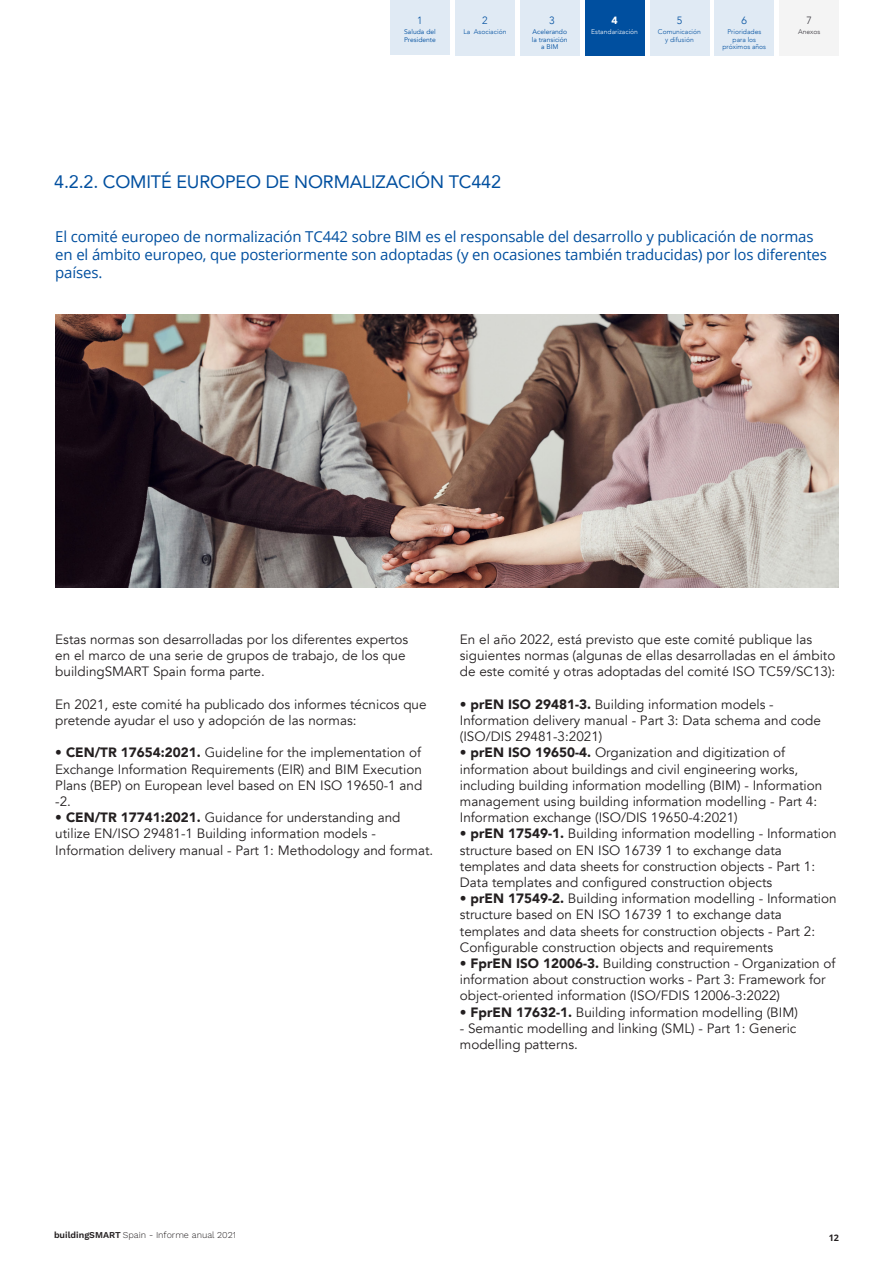
<style>
.page{position:relative;width:893px;height:1263px;background:#fff}
.page>*{position:absolute;margin:0;border:0;box-sizing:border-box;transform-origin:0 0}
.t1{font:18px "Avenir";letter-spacing:-.01em;color:#004f9f}
.t2{font:15px/18px "Open Sans";letter-spacing:-.01em;color:#004f9f}
.t3{font:13.5px/16.2px "Avenir";color:#231f20}
.t4{font:300 10.5px "Avenir";color:#004f9f}
.t5{font:900 10.5px "Avenir";color:#fff}
.t6{font:300 10.5px "Avenir";color:#38363d}
.t7{font:9px "Work Sans";color:#231f20}
.t8{font:700 9px "Open Sans";color:#231f20}
.t9{font:300 6.75px/7.5px "Avenir";color:#004f9f;text-align:center}
.t10{font:6.75px/7.5px "Avenir";color:#004f9f}
.t11{font:300 6.75px "Avenir";color:#fff}
.t12{font:300 6.75px "Avenir";color:#38363d}
.s1{font-weight:900}
.s2{font-weight:600}
</style>
<div class="page">
<div style="left:390px;top:0;width:60px;height:55px;background:#e0eaf4"></div>
<div style="left:455px;top:0;width:59px;height:55px;background:#e0eaf4"></div>
<div style="left:455px;top:28px;width:60px;height:27px;background:#e0eaf4"></div>
<div style="left:520px;top:0;width:59px;height:55px;background:#e0eaf4"></div>
<div style="left:585px;top:0;width:59px;height:55px;background:#004f9f"></div>
<div style="left:650px;top:0;width:59px;height:55px;background:#e0eaf4"></div>
<div style="left:715px;top:0;width:59px;height:55px;background:#e0eaf4"></div>
<div style="left:780px;top:0;width:59px;height:55px;background:#f4f4f4"></div>
<img style="left:55px;top:315px;width:784px;height:273px">
<p class="t4" style="left:417px;top:14px;width:7px">1</p>
<p class="t10" style="left:404px;top:28px;width:33px">Saluda del<br>Presidente</p>
<p class="t4" style="left:482px;top:14px;width:7px">2</p>
<p class="t9" style="left:464px;top:28px;width:44px">La Asociación</p>
<p class="t4" style="left:549px;top:14px;width:7px">3</p>
<p class="t10" style="left:532px;top:28px;width:37px;text-align:center">Acelerando la transición a BIM</p>
<p class="t5" style="left:611px;top:11px;width:8px">4</p>
<p class="t11" style="left:591px;top:28px;width:48px">Estandarización</p>
<p class="t4" style="left:677px;top:14px;width:7px">5</p>
<p class="t9" style="left:658px;top:28px;width:45px">Comunicación y difusión</p>
<p class="t4" style="left:742px;top:14px;width:7px">6</p>
<p class="t9" style="left:722px;top:28px;width:45px">Prioridades para los próximos años</p>
<p class="t6" style="left:806px;top:14px;width:7px">7</p>
<p class="t12" style="left:798px;top:28px;width:24px">Anexos</p>
<p class="t1" style="left:54px;top:167px;width:448px">4.2.2. COMITÉ EUROPEO DE NORMALIZACIÓN TC442</p>
<p class="t2" style="left:55px;top:227px;width:773px">El comité europeo de normalización TC442 sobre BIM es el responsable del desarrollo y publicación de normas en el ámbito europeo, que posteriormente son adoptadas (y en ocasiones también traducidas) por los diferentes países.</p>
<p class="t3" style="left:55px;top:631px;width:354px">Estas normas son desarrolladas por los diferentes expertos en el marco de una serie de grupos de trabajo, de los que buildingSMART Spain forma parte.</p>
<p class="t3" style="left:55px;top:696px;width:373px">En 2021, este comité ha publicado dos informes técnicos que pretende ayudar el uso y adopción de las normas:</p>
<p class="t3" style="left:55px;top:745px;width:368px;text-align:justify"><span class="s1">• CEN/TR 17654:2021.</span> Guideline for the implementation of Exchange Information Requirements (EIR) and BIM Execution Plans (BEP) on European level based on EN ISO 19650-1 and -2.</p>
<p class="t3" style="left:55px;top:810px;width:380px"><span class="s1">• CEN/TR 17741:2021.</span> Guidance for understanding and utilize EN/ISO 29481-1 Building information models -<br>Information delivery manual - Part 1: Methodology and format.</p>
<p class="t3" style="left:460px;top:631px;width:377px">En el año 2022, está previsto que este comité publique las siguientes normas (algunas de ellas desarrolladas en el ámbito de este comité y otras adoptadas del comité ISO TC59/SC13):</p>
<p class="t3" style="left:460px;top:696px;width:363px"><span class="s1">• prEN ISO 29481-3.</span> Building information models -<br>Information delivery manual - Part 3: Data schema and code (ISO/DIS 29481-3:2021)</p>
<p class="t3" style="left:460px;top:745px;width:364px"><span class="s1">• prEN ISO 19650-4.</span> Organization and digitization of information about buildings and civil engineering works, including building information modelling (BIM) - Information management using building information modelling - Part 4:<br>Information exchange (ISO/DIS 19650-4:2021)</p>
<p class="t3" style="left:460px;top:826px;width:378px"><span class="s1">• prEN 17549-1.</span> Building information modelling - Information structure based on EN ISO 16739 1 to exchange data templates and data sheets for construction objects - Part 1:<br>Data templates and configured construction objects</p>
<p class="t3" style="left:460px;top:891px;width:378px"><span class="s1">• prEN 17549-2.</span> Building information modelling - Information structure based on EN ISO 16739 1 to exchange data templates and data sheets for construction objects - Part 2:<br>Configurable construction objects and requirements</p>
<p class="t3" style="left:460px;top:955px;width:377px"><span class="s1">• FprEN ISO 12006-3.</span> Building construction - Organization of information about construction works - Part 3: Framework for object-oriented information (ISO/FDIS 12006-3:2022)</p>
<p class="t3" style="left:460px;top:1004px;width:339px"><span class="s1">• FprEN 17632-1.</span> Building information modelling (BIM)</p>
<p class="t3" style="left:460px;top:1020px;width:338px">- Semantic modelling and linking (SML) - Part 1: Generic modelling patterns.</p>
<p class="t7" style="left:54px;top:1228px;width:184px"><span class="s2">buildingSMART</span> Spain - Informe anual 2021</p>
<p class="t8" style="left:829px;top:1231px;width:12px">12</p>
</div>
